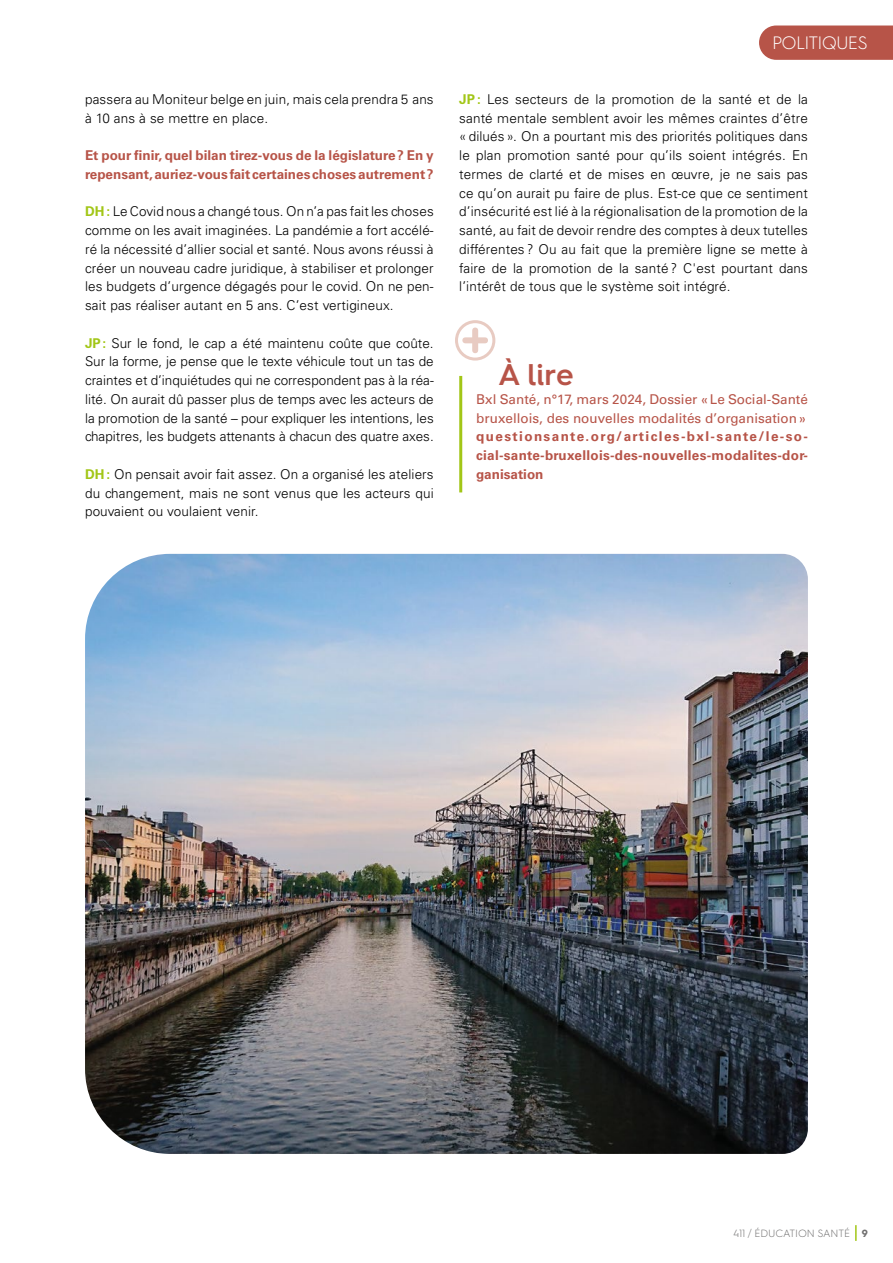
<style>
.page{position:relative;width:893px;height:1263px;background:#fff}
.page>*{position:absolute;margin:0;border:0;box-sizing:border-box;transform-origin:0 0}
.t1{font:600 30px "Hurme Geometric Sans 4";color:#b75448}
.t2{font:300 18px "Hurme Geometric Sans 4";letter-spacing:-.05em;color:#fff}
.t3{font:300 13.5px/18.8px "Univers LT Std";letter-spacing:.01em;color:#000;text-align:justify}
.t4{font:700 13.5px/18.8px "Univers LT Std";color:#b75448}
.t5{font:13.5px/18.8px "Univers LT Std";color:#b75448}
.t6{font:300 10.5px "Hurme Geometric Sans 4";letter-spacing:-.01em;color:#706f6f}
.s1{font-weight:700;color:#a2c617}
.s2{font-weight:700}
</style>
<div class="page">
<svg style="left:855px;top:1225px;width:2px;height:16px"></svg>
<div style="left:759px;top:26px;width:134px;height:34px;background:#b75448"></div>
<img style="left:85px;top:554px;width:723px;height:600px">
<svg style="left:456px;top:322px;width:38px;height:37px"></svg>
<div style="left:455px;top:320px;width:40px;height:41px;border:3px solid #e8cbc2;border-radius:50%"></div>
<svg style="left:462px;top:328px;width:26px;height:25px"></svg>
<hr style="left:459px;top:376px;width:3px;height:116px;background:#a2c617">
<p class="t3" style="left:85px;top:90px;width:350px">passera au Moniteur belge en juin, mais cela prendra 5 ans à 10 ans à se mettre en place.</p>
<p class="t4" style="left:85px;top:146px;width:350px">Et pour finir, quel bilan tirez-vous de la législature? En y repensant, auriez-vous fait certaines choses autrement?</p>
<p class="t3" style="left:85px;top:202px;width:350px"><span class="s1">DH :</span> Le Covid nous a changé tous. On n’a pas fait les choses comme on les avait imaginées. La pandémie a fort accélé&shy;ré la nécessité d’allier social et santé. Nous avons réussi à créer un nouveau cadre juridique, à stabiliser et prolonger les budgets d’urgence dégagés pour le covid. On ne pen&shy;sait pas réaliser autant en 5 ans. C’est vertigineux.</p>
<p class="t3" style="left:85px;top:333px;width:350px"><span class="s1">JP:</span> Sur le fond, le cap a été maintenu coûte que coûte.<br>Sur la forme, je pense que le texte véhicule tout un tas de craintes et d’inquiétudes qui ne correspondent pas à la réa&shy;lité. On aurait dû passer plus de temps avec les acteurs de la promotion de la santé – pour expliquer les intentions, les chapitres, les budgets attenants à chacun des quatre axes.</p>
<p class="t3" style="left:85px;top:465px;width:350px"><span class="s1">DH :</span> On pensait avoir fait assez. On a organisé les ateliers du changement, mais ne sont venus que les acteurs qui pouvaient ou voulaient venir.</p>
<h2 class="t2" style="left:772px;top:30px;width:97px">POLITIQUES</h2>
<p class="t3" style="left:459px;top:90px;width:350px"><span class="s1">JP:</span> Les secteurs de la promotion de la santé et de la santé mentale semblent avoir les mêmes craintes d’être « dilués ». On a pourtant mis des priorités politiques dans le plan promotion santé pour qu’ils soient intégrés. En termes de clarté et de mises en œuvre, je ne sais pas ce qu’on aurait pu faire de plus. Est-ce que ce sentiment d’insécurité est lié à la régionalisation de la promotion de la santé, au fait de devoir rendre des comptes à deux tutelles différentes ? Ou au fait que la première ligne se mette à faire de la promotion de la santé ? C'est pourtant dans l’intérêt de tous que le système soit intégré.</p>
<h1 class="t1" style="left:498px;top:353px;width:77px">À lire</h1>
<p class="t5" style="left:476px;top:390px;width:333px">Bxl Santé, n°17, mars 2024, Dossier «Le Social-Santé bruxellois, des nouvelles modalités d’organisation»</p>
<p class="t4" style="left:476px;top:427px;width:333px;text-align:justify">questionsante.org/articles-bxl-sante/le-so&shy;cial-sante-bruxellois-des-nouvelles-modalites-dor&shy;ganisation</p>
<p class="t6" style="left:733px;top:1227px;width:136px">411 / ÉDUCATION SANTÉ <span class="s2">9</span></p>
</div>
